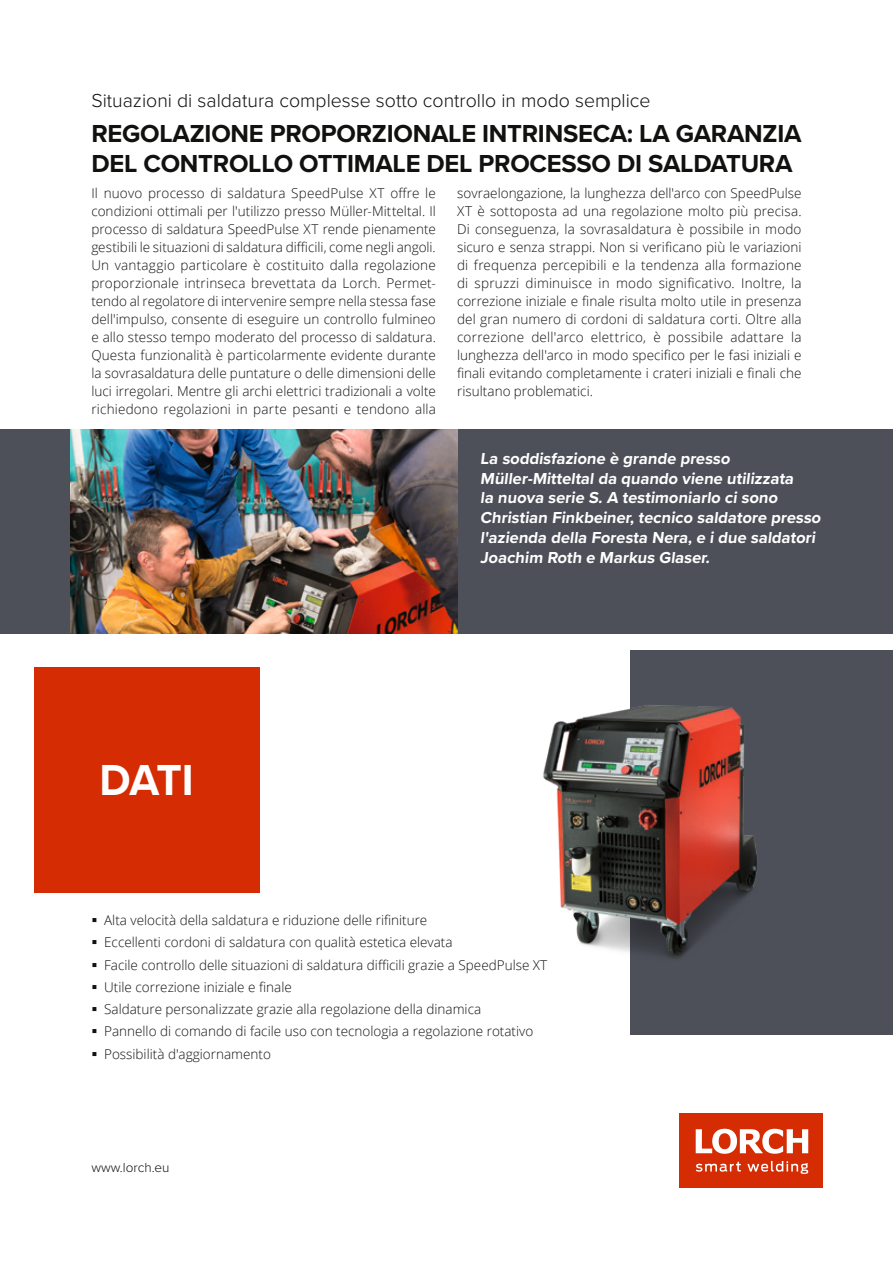
<style>
.page{position:relative;width:893px;height:1263px;background:#fff}
.page>*{position:absolute;margin:0;border:0;box-sizing:border-box;transform-origin:0 0}
.Rotes_Feld{font:700 45px "Proxima Nova";color:#fff}
.Head{font:700 25.5px/30.6px "Proxima Nova";letter-spacing:-.01em;color:#11110f}
.Overhead{font:300 19.5px "Proxima Nova";color:#11110f}
.Zitat_weiss{font:700 16.5px/19.8px "Proxima Nova";color:#fff}
.Fließtext_Block{font:300 13.5px/18px "Open Sans";color:#11110f;text-align:justify}
.Fließtext_10P{font:300 13.5px "Proxima Nova";color:#11110f}
</style>
<div class="page">
<div style="left:34px;top:668px;width:225px;height:225px;background:#d52c03"></div>
<div style="left:680px;top:1113px;width:143px;height:74px;background:#d52c03"></div>
<svg style="left:696px;top:1129px;width:112px;height:25px"></svg>
<svg style="left:696px;top:1161px;width:112px;height:13px"></svg>
<div style="left:0;top:429px;width:72px;height:205px;background:#4d5059"></div>
<div style="left:630px;top:651px;width:263px;height:384px;background:#4d5059"></div>
<img style="left:543px;top:705px;width:214px;height:254px">
<div style="left:457px;top:429px;width:436px;height:205px;background:#4d5059"></div>
<img style="left:70px;top:429px;width:387px;height:205px">
<p class="Overhead" style="left:91px;top:86px;width:561px">Situazioni di saldatura complesse sotto controllo in modo semplice</p>
<p class="Head" style="left:91px;top:117px;width:712px">REGOLAZIONE PROPORZIONALE INTRINSECA: LA GARANZIA<br>DEL CONTROLLO OTTIMALE DEL PROCESSO DI SALDATURA</p>
<p class="Fließtext_Block" style="left:91px;top:184px;width:346px">Il nuovo processo di saldatura SpeedPulse XT offre le condizioni ottimali per l'utilizzo presso Müller-Mitteltal. Il processo di saldatura SpeedPulse XT rende pienamente gestibili le situazioni di saldatura difficili, come negli angoli.<br>Un vantaggio particolare è costituito dalla regolazione proporzionale intrinseca brevettata da Lorch. Permet&shy;tendo al regolatore di intervenire sempre nella stessa fase dell'impulso, consente di eseguire un controllo fulmineo e allo stesso tempo moderato del processo di saldatura.<br>Questa funzionalità è particolarmente evidente durante la sovrasaldatura delle puntature o delle dimensioni delle luci irregolari. Mentre gli archi elettrici tradizionali a volte richiedono regolazioni in parte pesanti e tendono alla</p>
<p class="Fließtext_Block" style="left:457px;top:184px;width:346px">sovraelongazione, la lunghezza dell'arco con SpeedPulse XT è sottoposta ad una regolazione molto più precisa.<br>Di conseguenza, la sovrasaldatura è possibile in modo sicuro e senza strappi. Non si verificano più le variazioni di frequenza percepibili e la tendenza alla formazione di spruzzi diminuisce in modo significativo. Inoltre, la correzione iniziale e finale risulta molto utile in presenza del gran numero di cordoni di saldatura corti. Oltre alla correzione dell'arco elettrico, è possibile adattare la lunghezza dell'arco in modo specifico per le fasi iniziali e finali evitando completamente i crateri iniziali e finali che risultano problematici.</p>
<p class="Rotes_Feld" style="left:100px;top:746px;width:96px">DATI</p>
<p class="Zitat_weiss" style="left:480px;top:448px;width:345px">La soddisfazione è grande presso Müller-Mitteltal da quando viene utilizzata<br>la nuova serie S. A testimoniarlo ci sono Christian Finkbeiner, tecnico saldatore presso l'azienda della Foresta Nera, e i due saldatori Joachim Roth e Markus Glaser.</p>
<p class="Fließtext_Block" style="left:104px;top:911px;width:325px">Alta velocità della saldatura e riduzione delle rifiniture</p>
<p class="Fließtext_Block" style="left:104px;top:933px;width:350px">Eccellenti cordoni di saldatura con qualità estetica elevata</p>
<p class="Fließtext_Block" style="left:104px;top:955px;width:445px">Facile controllo delle situazioni di saldatura difficili grazie a SpeedPulse XT</p>
<p class="Fließtext_Block" style="left:104px;top:977px;width:189px">Utile correzione iniziale e finale</p>
<p class="Fließtext_Block" style="left:104px;top:1000px;width:379px">Saldature personalizzate grazie alla regolazione della dinamica</p>
<p class="Fließtext_Block" style="left:104px;top:1022px;width:431px">Pannello di comando di facile uso con tecnologia a regolazione rotativo</p>
<p class="Fließtext_Block" style="left:104px;top:1044px;width:168px">Possibilità d'aggiornamento</p>
<p class="Fließtext_10P" style="left:91px;top:1157px;width:80px">www.lorch.eu</p>
</div>
